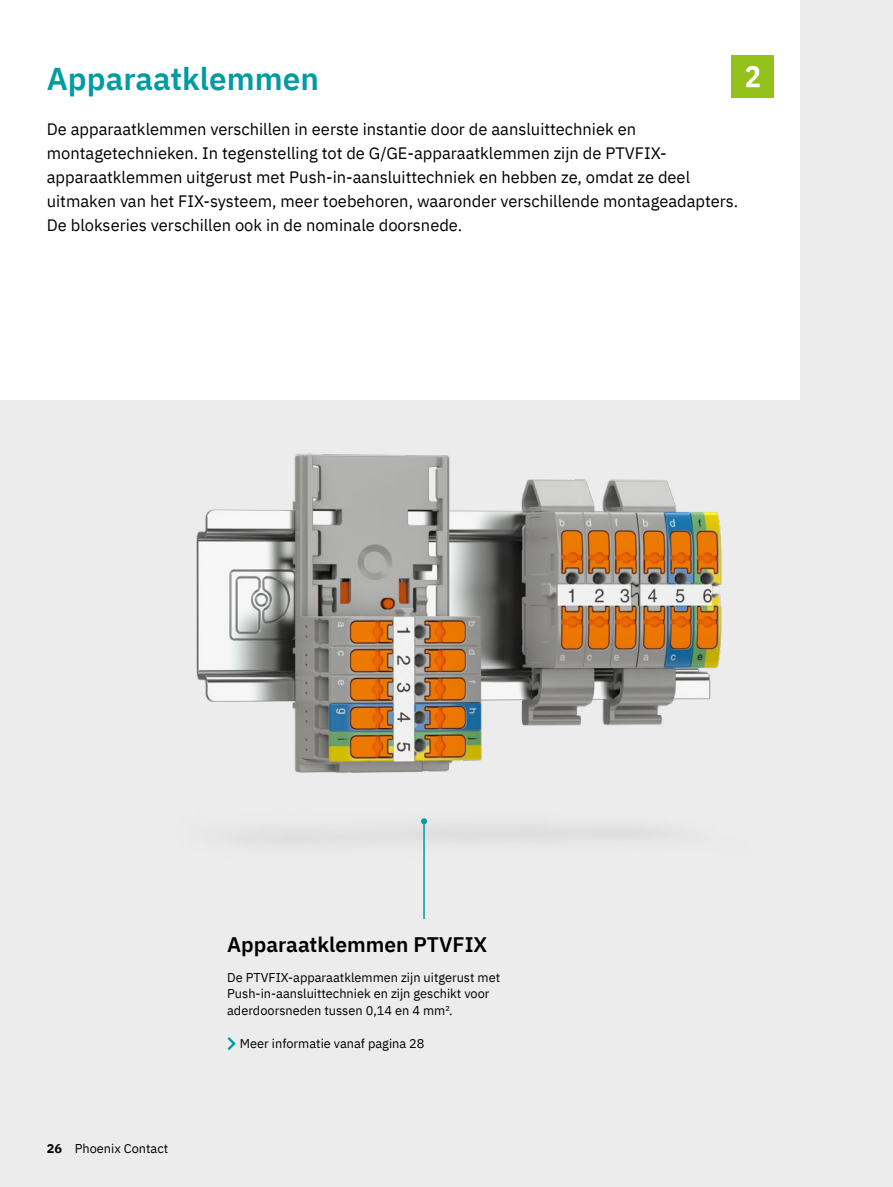
<style>
.page{position:relative;width:893px;height:1187px;background:#fff}
.page>*{position:absolute;margin:0;border:0;box-sizing:border-box;transform-origin:0 0}
.t1{font:31.5px "IBM Plex Sans Sm Bld";color:#009ba3}
.t2{font:21px "IBM Plex Sans Sm Bld";color:#000}
.t3{font:16.5px/24px "IBM Plex Sans";color:#000}
.t4{font:12.75px/16.5px "IBM Plex Sans";color:#000}
.s1{font-weight:700}
.s2{font-family:"Px C Phoenix ESPRIT";font-size:18px;color:#009ba3}
</style>
<div class="page">
<div style="left:0;top:0;width:893px;height:1186px;background:#ececed"></div>
<img style="left:196px;top:453px;width:526px;height:390px">
<div style="left:0;top:0;width:799px;height:400px;background:#fff"></div>
<div style="left:731px;top:55px;width:43px;height:43px;background:#94c11c"></div>
<svg style="left:746px;top:66px;width:14px;height:21px"></svg>
<hr style="left:423px;top:821px;width:2px;height:97px;background:#009ba3">
<svg style="left:421px;top:818px;width:6px;height:6px"></svg>
<h1 class="t1" style="left:47px;top:54px;width:274px">Apparaatklemmen</h1>
<p class="t3" style="left:47px;top:116px;width:693px">De apparaatklemmen verschillen in eerste instantie door de aansluittechniek en montagetechnieken. In tegenstelling tot de G/GE-apparaatklemmen zijn de PTVFIX&shy;apparaatklemmen uitgerust met Push-in-aansluittechniek en hebben ze, omdat ze deel uitmaken van het FIX-systeem, meer toebehoren, waaronder verschillende montageadapters.<br>De blokseries verschillen ook in de nominale doorsnede.</p>
<p class="t4" style="left:47px;top:1138px;width:123px"><span class="s1">26</span> Phoenix Contact</p>
<p class="t2" style="left:227px;top:928px;width:262px">Apparaatklemmen PTVFIX</p>
<p class="t4" style="left:227px;top:967px;width:274px">De PTVFIX-apparaatklemmen zijn uitgerust met<br>Push-in-aansluittechniek en zijn geschikt voor aderdoorsneden tussen 0,14 en 4 mm².</p>
<p class="t4" style="left:227px;top:1034px;width:199px"><span class="s2">❯</span> Meer informatie vanaf pagina 28</p>
</div>
